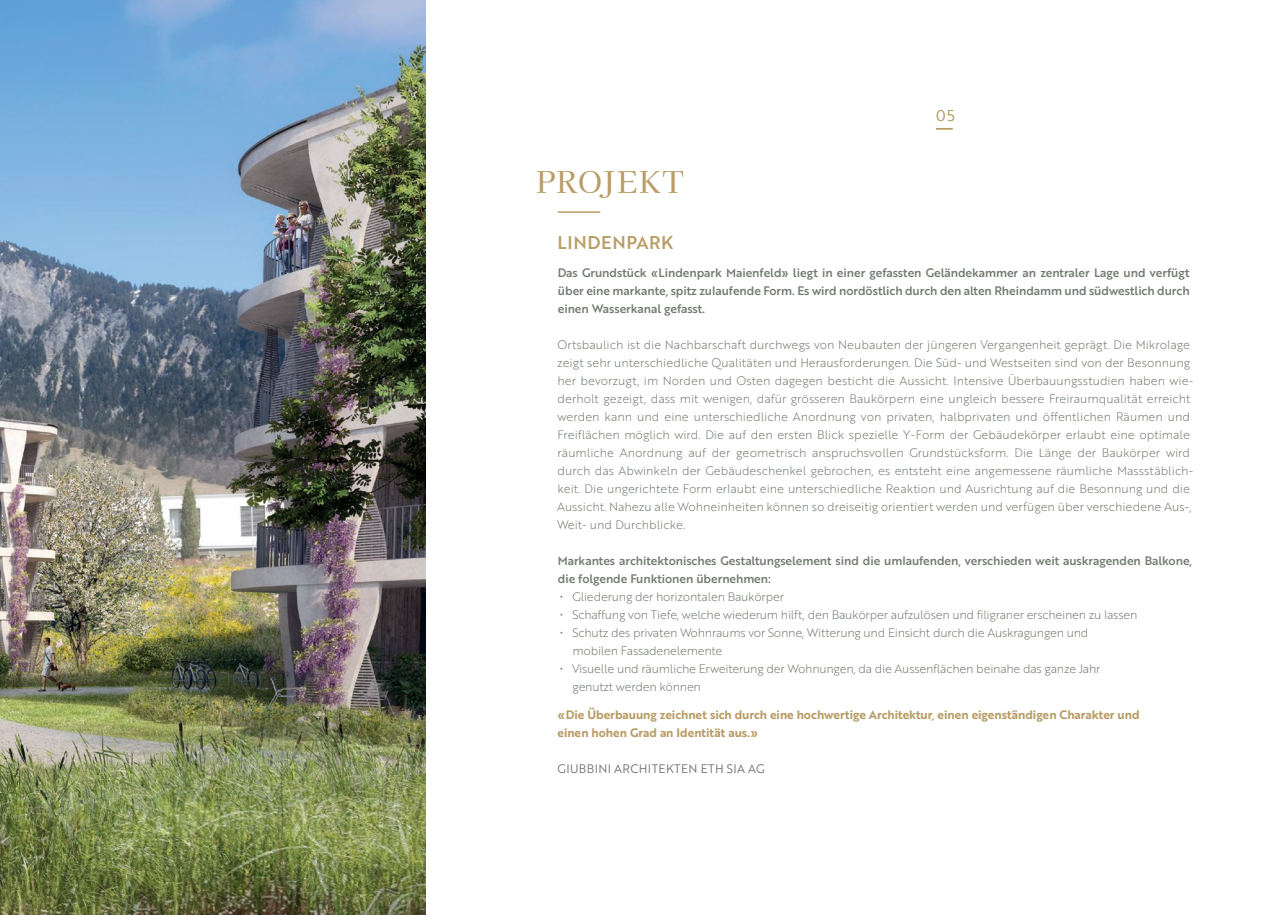
<style>
.page{position:relative;width:1285px;height:915px;background:#fff}
.page>*{position:absolute;margin:0;border:0;box-sizing:border-box;transform-origin:0 0}
.t1{font:30px "Kaisei Opti";letter-spacing:.05em;color:#b89d67}
.t2{font:500 18px "Brother 1816";letter-spacing:.035em;color:#b89d67}
.t3{font:300 15px "Brother 1816";color:#b89d67}
.t4{font:300 12px/18px "Brother 1816";color:#727b71}
.t5{font:500 12px/18px "Brother 1816";letter-spacing:-.005em;color:#727b71;text-align:justify}
.t6{font:300 12px/18px "Brother 1816";letter-spacing:-.02em;color:#727b71}
.t7{font:700 12px/18px "Brother 1816";letter-spacing:-.005em;color:#b89d67}
.t8{font:12px "Brother 1816";letter-spacing:.035em;color:#6d6e71}
</style>
<div class="page">
<img style="left:0;top:0;width:425px;height:914px">
<svg style="left:936px;top:128px;width:16px;height:1px"></svg>
<hr style="left:557px;top:211px;width:43px;height:2px;background:#b89d67">
<p class="t3" style="left:935px;top:105px;width:20px">05</p>
<h1 class="t1" style="left:536px;top:165px;width:148px">PROJEKT</h1>
<h2 class="t2" style="left:557px;top:229px;width:117px">LINDENPARK</h2>
<p class="t5" style="left:557px;top:263px;width:633px">Das Grundstück «Lindenpark Maienfeld» liegt in einer gefassten Geländekammer an zentraler Lage und verfügt über eine markante, spitz zulaufende Form. Es wird nordöstlich durch den alten Rheindamm und südwestlich durch einen Wasserkanal gefasst.</p>
<p class="t4" style="left:557px;top:335px;width:637px">Ortsbaulich ist die Nachbarschaft durchwegs von Neubauten der jüngeren Vergangenheit geprägt. Die Mikrolage zeigt sehr unterschiedliche Qualitäten und Herausforderungen. Die Süd- und Westseiten sind von der Besonnung her bevorzugt, im Norden und Osten dagegen besticht die Aussicht. Intensive Überbauungsstudien haben wie&shy;derholt gezeigt, dass mit wenigen, dafür grösseren Baukörpern eine ungleich bessere Freiraumqualität erreicht werden kann und eine unterschiedliche Anordnung von privaten, halbprivaten und öffentlichen Räumen und Freiflächen möglich wird. Die auf den ersten Blick spezielle Y-Form der Gebäudekörper erlaubt eine optimale räumliche Anordnung auf der geometrisch anspruchsvollen Grundstücksform. Die Länge der Baukörper wird durch das Abwinkeln der Gebäudeschenkel gebrochen, es entsteht eine angemessene räumliche Massstäblich&shy;keit. Die ungerichtete Form erlaubt eine unterschiedliche Reaktion und Ausrichtung auf die Besonnung und die Aussicht. Nahezu alle Wohneinheiten können so dreiseitig orientiert werden und verfügen über verschiedene Aus-, Weit- und Durchblicke.</p>
<p class="t5" style="left:557px;top:551px;width:636px">Markantes architektonisches Gestaltungselement sind die umlaufenden, verschieden weit auskragenden Balkone, die folgende Funktionen übernehmen:</p>
<p class="t6" style="left:560px;top:587px;width:225px">• Gliederung der horizontalen Baukörper</p>
<p class="t6" style="left:560px;top:605px;width:578px">• Schaffung von Tiefe, welche wiederum hilft, den Baukörper aufzulösen und filigraner erscheinen zu lassen</p>
<p class="t6" style="left:572px;top:623px;width:517px;text-indent:-12px">• Schutz des privaten Wohnraums vor Sonne, Witterung und Einsicht durch die Auskragungen und mobilen Fassadenelemente</p>
<p class="t6" style="left:572px;top:659px;width:529px;text-indent:-12px">• Visuelle und räumliche Erweiterung der Wohnungen, da die Aussenflächen beinahe das ganze Jahr genutzt werden können</p>
<p class="t7" style="left:557px;top:704px;width:583px">«Die Überbauung zeichnet sich durch eine hochwertige Architektur, einen eigenständigen Charakter und einen hohen Grad an Identität aus.»</p>
<p class="t8" style="left:557px;top:759px;width:208px">GIUBBINI ARCHITEKTEN ETH SIA AG</p>
</div>
